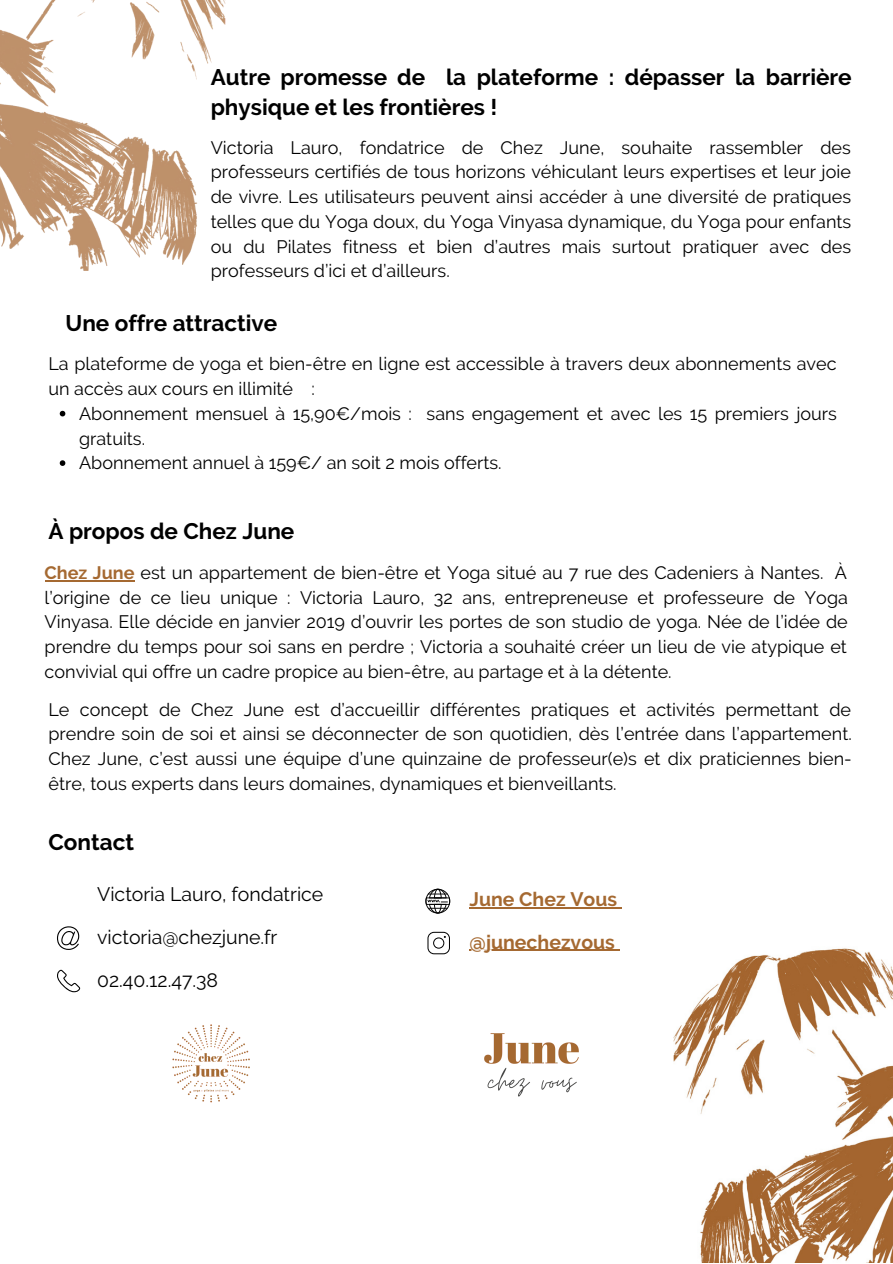
<style>
.page{position:relative;width:893px;height:1264px;background:#fff}
.page>*{position:absolute;margin:0;border:0;box-sizing:border-box;transform-origin:0 0}
.t1{font:700 22.5px/30.3px "Raleway";color:#000}
.t2{font:19.5px/42.8px "Raleway";color:#000}
.t3{font:700 19.5px/42.8px "Raleway";color:#a56931}
.t4{font:18px/24.8px "Raleway";color:#000;text-align:justify}
.s1{font-weight:700;color:#a56931}
</style>
<div class="page">
<img style="left:673px;top:948px;width:219px;height:314px">
<img style="left:0;top:0;width:226px;height:271px">
<img style="left:172px;top:1024px;width:78px;height:79px">
<img style="left:484px;top:1033px;width:95px;height:64px">
<svg style="left:427px;top:931px;width:23px;height:23px"></svg>
<svg style="left:425px;top:888px;width:25px;height:25px"></svg>
<svg style="left:57px;top:969px;width:23px;height:23px"></svg>
<svg style="left:60px;top:411px;width:5px;height:5px"></svg>
<svg style="left:60px;top:460px;width:5px;height:6px"></svg>
<svg style="left:57px;top:926px;width:22px;height:23px"></svg>
<hr style="left:45px;top:580px;width:89px;height:1px;background:#a56931">
<hr style="left:469px;top:907px;width:148px;height:1px;background:#a56931">
<hr style="left:469px;top:949px;width:145px;height:1px;background:#a56931">
<p class="t1" style="left:211px;top:61px;width:642px">Autre promesse de la plateforme : dépasser la barrière physique et les frontières !</p>
<p class="t4" style="left:211px;top:135px;width:642px">Victoria Lauro, fondatrice de Chez June, souhaite rassembler des professeurs certifiés de tous horizons véhiculant leurs expertises et leur joie de vivre. Les utilisateurs peuvent ainsi accéder à une diversité de pratiques telles que du Yoga doux, du Yoga Vinyasa dynamique, du Yoga pour enfants ou du Pilates fitness et bien d’autres mais surtout pratiquer avec des professeurs d’ici et d’ailleurs.</p>
<p class="t1" style="left:65px;top:307px;width:213px">Une offre attractive</p>
<p class="t4" style="left:48px;top:351px;width:789px">La plateforme de yoga et bien-être en ligne est accessible à travers deux abonnements avec un accès aux cours en illimité :</p>
<p class="t4" style="left:79px;top:401px;width:759px;text-align:left">Abonnement mensuel à 15,90€/mois : sans engagement et avec les 15 premiers jours gratuits.<br>Abonnement annuel à 159€/ an soit 2 mois offerts.</p>
<p class="t1" style="left:48px;top:516px;width:247px">À propos de Chez June</p>
<p class="t4" style="left:45px;top:560px;width:804px"><span class="s1">Chez June</span> est un appartement de bien-être et Yoga situé au 7 rue des Cadeniers à Nantes. À l’origine de ce lieu unique : Victoria Lauro, 32 ans, entrepreneuse et professeure de Yoga Vinyasa. Elle décide en janvier 2019 d’ouvrir les portes de son studio de yoga. Née de l’idée de prendre du temps pour soi sans en perdre ; Victoria a souhaité créer un lieu de vie atypique et convivial qui offre un cadre propice au bien-être, au partage et à la détente.</p>
<p class="t4" style="left:48px;top:697px;width:804px">Le concept de Chez June est d’accueillir différentes pratiques et activités permettant de prendre soin de soi et ainsi se déconnecter de son quotidien, dès l’entrée dans l’appartement.<br>Chez June, c’est aussi une équipe d’une quinzaine de professeur(e)s et dix praticiennes bien&shy;être, tous experts dans leurs domaines, dynamiques et bienveillants.</p>
<p class="t1" style="left:48px;top:827px;width:87px">Contact</p>
<p class="t2" style="left:97px;top:872px;width:228px">Victoria Lauro, fondatrice victoria@chezjune.fr<br>02.40.12.47.38</p>
<p class="t3" style="left:469px;top:877px;width:149px">June Chez Vous @junechezvous</p>
</div>
